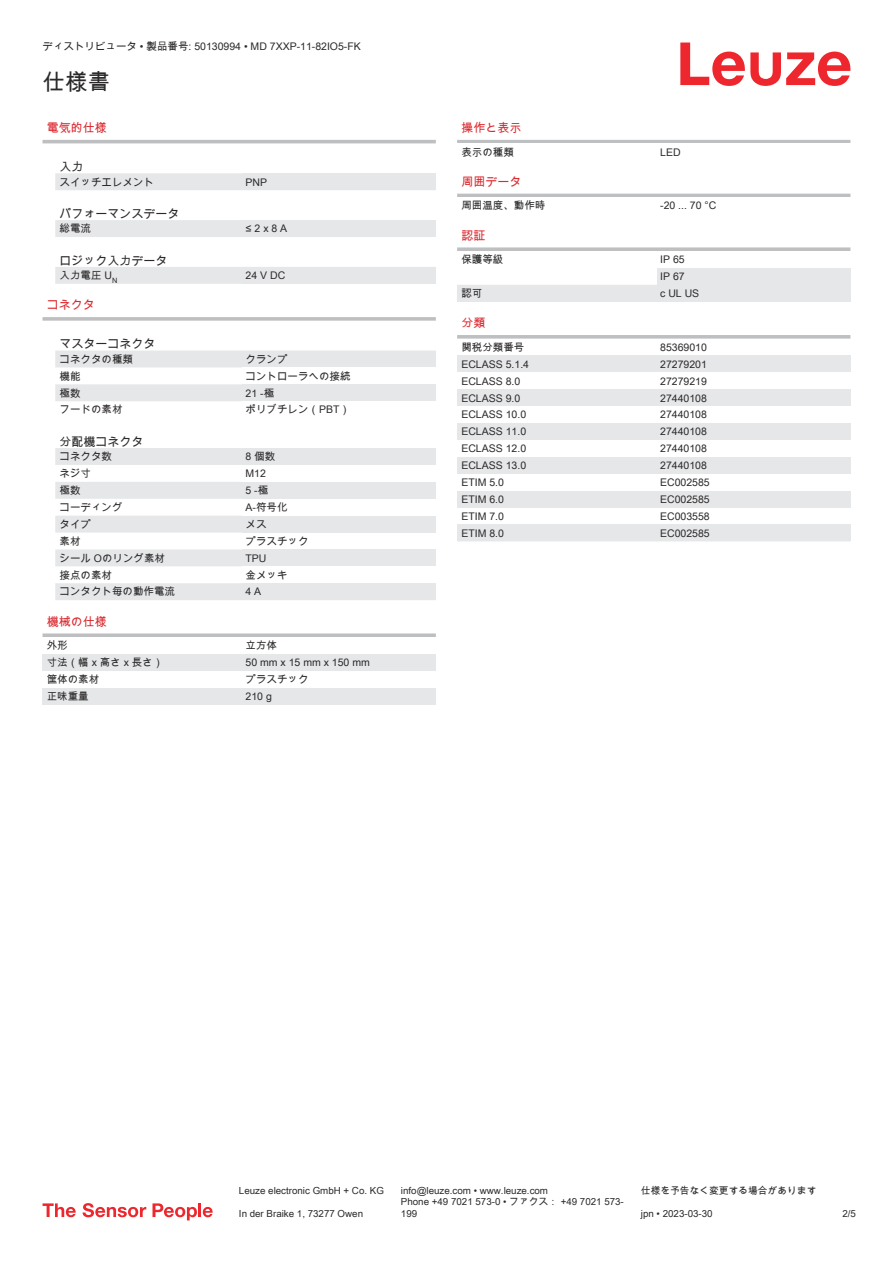
<style>
.page{position:relative;width:893px;height:1263px;background:#fff}
.page>*{position:absolute;margin:0;border:0;box-sizing:border-box;transform-origin:0 0}
.t1{font:22.5px "Arial Unicode MS";color:#2b292a}
.t2{font:12px "Arial Unicode MS";color:#2b292a}
.t3{font:12px "Arial Unicode MS";color:#db2a30}
.t4{font:10.5px/17px "Arial Unicode MS";color:#2b292a}
.t5{font:9.75px/11.7px "Arial Unicode MS";color:#2b292a}
</style>
<div class="page">
<svg style="left:680px;top:43px;width:170px;height:43px"></svg>
<svg style="left:55px;top:173px;width:380px;height:427px"></svg>
<hr style="left:43px;top:140px;width:393px;height:3px;background:#bdbfc1">
<div style="left:242px;top:173px;width:194px;height:17px;background:#e6e7e9"></div>
<div style="left:242px;top:220px;width:194px;height:17px;background:#e6e7e9"></div>
<div style="left:242px;top:267px;width:194px;height:17px;background:#e6e7e9"></div>
<div style="left:43px;top:301px;width:393px;height:18px;background:#fff"></div>
<svg style="left:43px;top:317px;width:393px;height:4px;background:#c3c5c7"></svg>
<div style="left:242px;top:351px;width:194px;height:16px;background:#e6e7e9"></div>
<div style="left:242px;top:367px;width:194px;height:17px;background:#fff"></div>
<div style="left:242px;top:384px;width:194px;height:17px;background:#e6e7e9"></div>
<div style="left:242px;top:401px;width:194px;height:17px;background:#fff"></div>
<div style="left:242px;top:448px;width:194px;height:17px;background:#e6e7e9"></div>
<div style="left:242px;top:465px;width:194px;height:17px;background:#fff"></div>
<div style="left:242px;top:482px;width:194px;height:17px;background:#e6e7e9"></div>
<div style="left:242px;top:499px;width:194px;height:17px;background:#fff"></div>
<div style="left:242px;top:516px;width:194px;height:16px;background:#e6e7e9"></div>
<div style="left:242px;top:532px;width:194px;height:17px;background:#fff"></div>
<div style="left:242px;top:549px;width:194px;height:17px;background:#e6e7e9"></div>
<div style="left:242px;top:566px;width:194px;height:17px;background:#fff"></div>
<div style="left:242px;top:583px;width:194px;height:17px;background:#e6e7e9"></div>
<svg style="left:43px;top:633px;width:393px;height:4px;background:#c4c6c8"></svg>
<div style="left:43px;top:654px;width:199px;height:17px;background:#e6e7e9"></div>
<div style="left:242px;top:654px;width:194px;height:17px;background:#e6e7e9"></div>
<div style="left:43px;top:688px;width:199px;height:17px;background:#e6e7e9"></div>
<div style="left:242px;top:688px;width:194px;height:17px;background:#e6e7e9"></div>
<hr style="left:457px;top:140px;width:393px;height:3px;background:#bdbfc1">
<hr style="left:457px;top:194px;width:393px;height:3px;background:#bdbfc1">
<svg style="left:457px;top:247px;width:393px;height:4px;background:#c4c6c7"></svg>
<div style="left:657px;top:268px;width:193px;height:17px;background:#e6e7e9"></div>
<div style="left:457px;top:285px;width:200px;height:17px;background:#e6e7e9"></div>
<div style="left:657px;top:285px;width:193px;height:17px;background:#e6e7e9"></div>
<svg style="left:457px;top:335px;width:393px;height:4px;background:#c3c5c7"></svg>
<div style="left:457px;top:355px;width:200px;height:17px;background:#e6e7e9"></div>
<div style="left:657px;top:355px;width:193px;height:17px;background:#e6e7e9"></div>
<div style="left:457px;top:389px;width:200px;height:17px;background:#e6e7e9"></div>
<div style="left:657px;top:389px;width:193px;height:17px;background:#e6e7e9"></div>
<div style="left:457px;top:423px;width:200px;height:17px;background:#e6e7e9"></div>
<div style="left:657px;top:423px;width:193px;height:17px;background:#e6e7e9"></div>
<div style="left:457px;top:457px;width:200px;height:17px;background:#e6e7e9"></div>
<div style="left:657px;top:457px;width:193px;height:17px;background:#e6e7e9"></div>
<div style="left:457px;top:491px;width:200px;height:17px;background:#e6e7e9"></div>
<div style="left:657px;top:491px;width:193px;height:17px;background:#e6e7e9"></div>
<div style="left:457px;top:524px;width:200px;height:17px;background:#e6e7e9"></div>
<div style="left:657px;top:524px;width:193px;height:17px;background:#e6e7e9"></div>
<svg style="left:43px;top:1203px;width:33px;height:14px"></svg>
<svg style="left:83px;top:1203px;width:63px;height:14px"></svg>
<svg style="left:153px;top:1203px;width:44px;height:17px"></svg>
<hr style="left:198px;top:1203px;width:3px;height:14px;background:#ed272d">
<svg style="left:203px;top:1207px;width:10px;height:10px"></svg>
<p class="t4" style="left:43px;top:38px;width:320px">ディストリビュータ • 製品番号: 50130994 • MD 7XXP-11-82IO5-FK</p>
<h1 class="t1" style="left:43px;top:66px;width:69px">仕様書</h1>
<p class="t3" style="left:47px;top:119px;width:61px">電気的仕様</p>
<p class="t2" style="left:60px;top:158px;width:25px">入力</p>
<p class="t4" style="left:60px;top:173px;width:96px">スイッチエレメント</p>
<p class="t4" style="left:246px;top:173px;width:23px">PNP</p>
<p class="t2" style="left:60px;top:205px;width:121px">パフォーマンスデータ</p>
<p class="t4" style="left:60px;top:220px;width:33px">総電流</p>
<p class="t4" style="left:246px;top:220px;width:43px">≤ 2 x 8 A</p>
<p class="t2" style="left:60px;top:252px;width:109px">ロジック入力データ</p>
<p class="t4" style="left:60px;top:267px;width:59px">入力電圧 U<sub>N</sub></p>
<p class="t4" style="left:246px;top:267px;width:41px">24 V DC</p>
<p class="t3" style="left:47px;top:296px;width:49px">コネクタ</p>
<p class="t2" style="left:60px;top:335px;width:97px">マスターコネクタ</p>
<p class="t4" style="left:60px;top:350px;width:75px">コネクタの種類</p>
<p class="t4" style="left:246px;top:350px;width:43px">クランプ</p>
<p class="t4" style="left:60px;top:367px;width:22px">機能</p>
<p class="t4" style="left:246px;top:367px;width:106px">コントローラへの接続</p>
<p class="t4" style="left:60px;top:384px;width:22px">極数</p>
<p class="t4" style="left:246px;top:384px;width:30px">21 -極</p>
<p class="t4" style="left:60px;top:401px;width:64px">フードの素材</p>
<p class="t4" style="left:246px;top:401px;width:106px">ポリブチレン（PBT）</p>
<p class="t2" style="left:60px;top:433px;width:85px">分配機コネクタ</p>
<p class="t4" style="left:60px;top:448px;width:54px">コネクタ数</p>
<p class="t4" style="left:246px;top:448px;width:31px">8 個数</p>
<p class="t4" style="left:60px;top:465px;width:33px">ネジ寸</p>
<p class="t4" style="left:246px;top:465px;width:22px">M12</p>
<p class="t4" style="left:60px;top:482px;width:22px">極数</p>
<p class="t4" style="left:246px;top:482px;width:24px">5 -極</p>
<p class="t4" style="left:60px;top:498px;width:64px">コーディング</p>
<p class="t4" style="left:246px;top:498px;width:43px">A-符号化</p>
<p class="t4" style="left:60px;top:515px;width:33px">タイプ</p>
<p class="t4" style="left:246px;top:515px;width:22px">メス</p>
<p class="t4" style="left:60px;top:532px;width:22px">素材</p>
<p class="t4" style="left:246px;top:532px;width:64px">プラスチック</p>
<p class="t4" style="left:60px;top:549px;width:107px">シール Oのリング素材</p>
<p class="t4" style="left:246px;top:549px;width:22px">TPU</p>
<p class="t4" style="left:60px;top:566px;width:54px">接点の素材</p>
<p class="t4" style="left:246px;top:566px;width:43px">金メッキ</p>
<p class="t4" style="left:60px;top:583px;width:117px">コンタクト毎の動作電流</p>
<p class="t4" style="left:246px;top:583px;width:17px">4 A</p>
<p class="t3" style="left:47px;top:613px;width:61px">機械の仕様</p>
<p class="t4" style="left:47px;top:637px;width:22px">外形</p>
<p class="t4" style="left:246px;top:637px;width:33px">立方体</p>
<p class="t4" style="left:47px;top:654px;width:118px">寸法（幅 x 高さ x 長さ）</p>
<p class="t4" style="left:246px;top:654px;width:126px">50 mm x 15 mm x 150 mm</p>
<p class="t4" style="left:47px;top:671px;width:54px">筐体の素材</p>
<p class="t4" style="left:246px;top:671px;width:64px">プラスチック</p>
<p class="t4" style="left:47px;top:687px;width:43px">正味重量</p>
<p class="t4" style="left:246px;top:687px;width:28px">210 g</p>
<p class="t3" style="left:461px;top:119px;width:61px">操作と表示</p>
<p class="t4" style="left:461px;top:143px;width:54px">表示の種類</p>
<p class="t4" style="left:660px;top:144px;width:22px">LED</p>
<p class="t3" style="left:461px;top:173px;width:61px">周囲データ</p>
<p class="t4" style="left:461px;top:197px;width:85px">周囲温度、動作時</p>
<p class="t4" style="left:660px;top:197px;width:58px">-20 ... 70 °C</p>
<p class="t3" style="left:461px;top:227px;width:25px">認証</p>
<p class="t4" style="left:461px;top:251px;width:43px">保護等級</p>
<p class="t4" style="left:660px;top:251px;width:26px">IP 65<br>IP 67</p>
<p class="t4" style="left:461px;top:285px;width:22px">認可</p>
<p class="t4" style="left:660px;top:285px;width:41px">c UL US</p>
<p class="t3" style="left:461px;top:314px;width:25px">分類</p>
<p class="t4" style="left:461px;top:338px;width:64px">関税分類番号</p>
<p class="t4" style="left:660px;top:338px;width:48px">85369010</p>
<p class="t4" style="left:461px;top:355px;width:69px">ECLASS 5.1.4</p>
<p class="t4" style="left:660px;top:355px;width:48px">27279201</p>
<p class="t4" style="left:461px;top:372px;width:60px">ECLASS 8.0</p>
<p class="t4" style="left:660px;top:372px;width:48px">27279219</p>
<p class="t4" style="left:461px;top:389px;width:60px">ECLASS 9.0</p>
<p class="t4" style="left:660px;top:389px;width:48px">27440108</p>
<p class="t4" style="left:461px;top:406px;width:66px">ECLASS 10.0</p>
<p class="t4" style="left:660px;top:406px;width:48px">27440108</p>
<p class="t4" style="left:461px;top:423px;width:66px">ECLASS 11.0</p>
<p class="t4" style="left:660px;top:423px;width:48px">27440108</p>
<p class="t4" style="left:461px;top:440px;width:66px">ECLASS 12.0</p>
<p class="t4" style="left:660px;top:440px;width:48px">27440108</p>
<p class="t4" style="left:461px;top:457px;width:66px">ECLASS 13.0</p>
<p class="t4" style="left:660px;top:457px;width:48px">27440108</p>
<p class="t4" style="left:461px;top:474px;width:44px">ETIM 5.0</p>
<p class="t4" style="left:660px;top:474px;width:51px">EC002585</p>
<p class="t4" style="left:461px;top:490px;width:44px">ETIM 6.0</p>
<p class="t4" style="left:660px;top:490px;width:51px">EC002585</p>
<p class="t4" style="left:461px;top:507px;width:44px">ETIM 7.0</p>
<p class="t4" style="left:660px;top:507px;width:51px">EC003558</p>
<p class="t4" style="left:461px;top:524px;width:44px">ETIM 8.0</p>
<p class="t4" style="left:660px;top:524px;width:51px">EC002585</p>
<p class="t5" style="left:239px;top:1184px;width:146px">Leuze electronic GmbH + Co. KG</p>
<p class="t5" style="left:401px;top:1184px;width:149px">info@leuze.com • www.leuze.com</p>
<p class="t5" style="left:641px;top:1184px;width:177px">仕様を予告なく変更する場合があります</p>
<p class="t5" style="left:239px;top:1207px;width:126px">In der Braike 1, 73277 Owen</p>
<p class="t5" style="left:401px;top:1196px;width:224px">Phone +49 7021 573-0 • ファクス： +49 7021 573-<br>199</p>
<p class="t5" style="left:641px;top:1207px;width:73px">jpn • 2023-03-30</p>
<p class="t5" style="left:842px;top:1207px;width:15px">2 /5</p>
</div>
